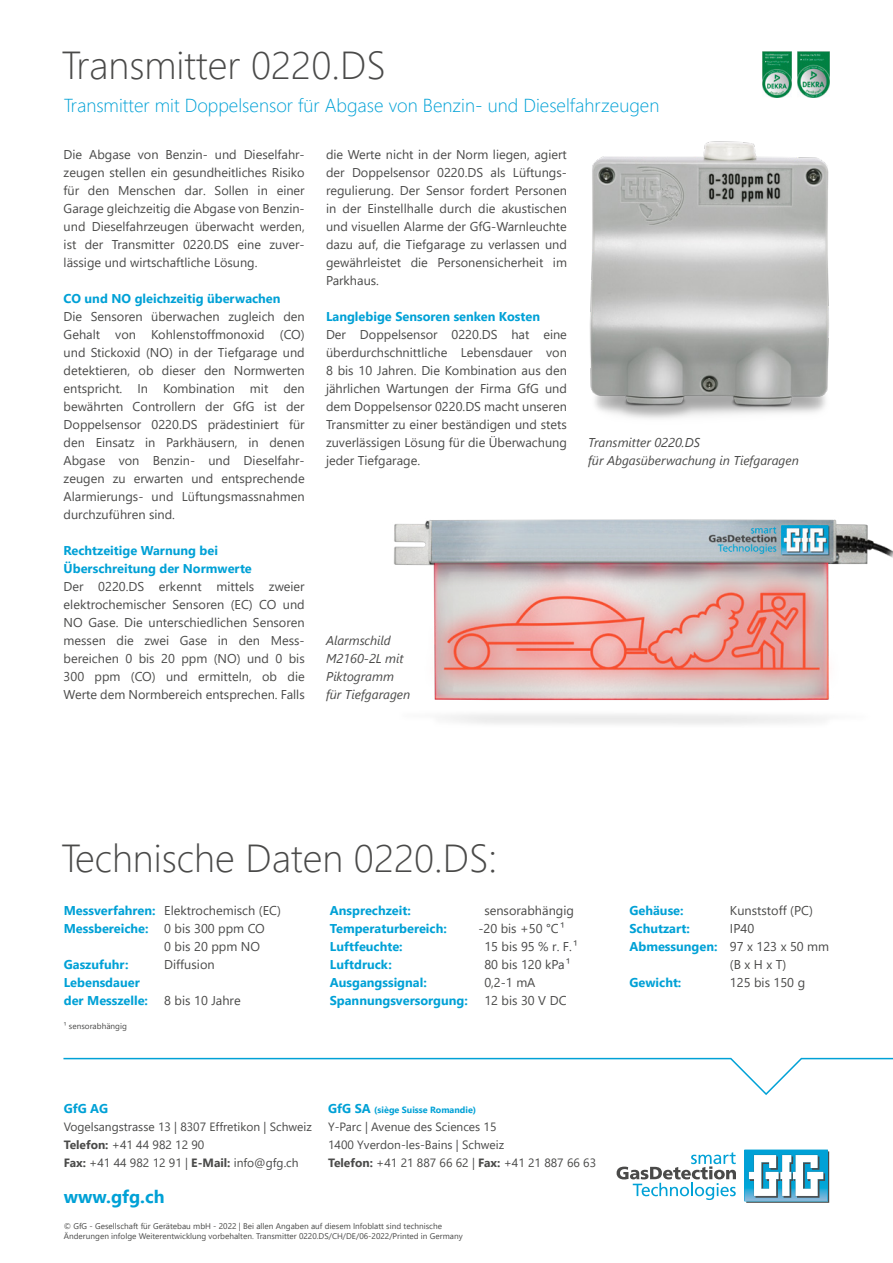
<style>
.page{position:relative;width:893px;height:1263px;background:#fff}
.page>*{position:absolute;margin:0;border:0;box-sizing:border-box;transform-origin:0 0}
.t1{font:300 39px "Segoe UI";color:#4a4a49}
.t2{font:300 18.75px "Segoe UI";color:#00a1d6}
.t3{font:700 18px "Segoe UI";color:#00a1d6}
.t4{font:12.75px/18px "Segoe UI";color:#4a4a49;text-align:justify}
.t5{font:700 12.75px/18px "Segoe UI";color:#00a1d6}
.t6{font:italic 12.75px/18px "Segoe UI";color:#4a4a49}
.t7{font:12px/18px "Segoe UI";color:#4a4a49}
.t8{font:700 9px "Segoe UI";color:#00a1d6}
.t9{font:8.25px/9.9px "Segoe UI";color:#4a4a49}
.s1{font-weight:700;color:#00a1d6}
.s2{font-weight:400;color:#4a4a49}
.s3{font-weight:700}
.s4{font-size:12.75px}
</style>
<div class="page">
<svg style="left:63px;top:1057px;width:830px;height:38px"></svg>
<svg style="left:744px;top:1149px;width:85px;height:54px"></svg>
<svg style="left:617px;top:1152px;width:119px;height:48px"></svg>
<img style="left:797px;top:51px;width:33px;height:47px">
<img style="left:763px;top:51px;width:28px;height:47px">
<img style="left:590px;top:141px;width:239px;height:278px">
<img style="left:394px;top:519px;width:499px;height:206px">
<h1 class="t1" style="left:62px;top:29px;width:326px">Transmitter 0220.DS</h1>
<h2 class="t2" style="left:64px;top:88px;width:597px">Transmitter mit Doppelsensor für Abgase von Benzin- und Dieselfahrzeugen</h2>
<p class="t4" style="left:64px;top:144px;width:243px;text-align:left">Die Abgase von Benzin- und Dieselfahr&shy;zeugen stellen ein gesundheitliches Risiko für den Menschen dar. Sollen in einer Garage gleichzeitig die Abgase von Benzin&shy;und Dieselfahrzeugen überwacht werden, ist der Transmitter 0220.DS eine zuver&shy;lässige und wirtschaftliche Lösung.</p>
<p class="t5" style="left:64px;top:289px;width:218px">CO und NO gleichzeitig überwachen</p>
<p class="t4" style="left:64px;top:306px;width:243px">Die Sensoren überwachen zugleich den Gehalt von Kohlenstoffmonoxid (CO) und Stickoxid (NO) in der Tiefgarage und detektieren, ob dieser den Normwerten entspricht. In Kombination mit den bewährten Controllern der GfG ist der Doppelsensor 0220.DS prädestiniert für den Einsatz in Parkhäusern, in denen Abgase von Benzin- und Dieselfahr&shy;zeugen zu erwarten und entsprechende Alarmierungs- und Lüftungsmassnahmen durchzuführen sind.</p>
<p class="t5" style="left:64px;top:541px;width:190px">Rechtzeitige Warnung bei<br>Überschreitung der Normwerte</p>
<p class="t4" style="left:64px;top:576px;width:243px">Der 0220.DS erkennt mittels zweier elektrochemischer Sensoren (EC) CO und NO Gase. Die unterschiedlichen Sensoren messen die zwei Gase in den Mess&shy;bereichen 0 bis 20 ppm (NO) und 0 bis 300 ppm (CO) und ermitteln, ob die Werte dem Normbereich entsprechen. Falls</p>
<p class="t4" style="left:326px;top:144px;width:242px">die Werte nicht in der Norm liegen, agiert der Doppelsensor 0220.DS als Lüftungs&shy;regulierung. Der Sensor fordert Personen in der Einstellhalle durch die akustischen und visuellen Alarme der GfG-Warnleuchte dazu auf, die Tiefgarage zu verlassen und gewährleistet die Personensicherheit im Parkhaus.</p>
<p class="t5" style="left:326px;top:307px;width:216px">Langlebige Sensoren senken Kosten</p>
<p class="t4" style="left:326px;top:324px;width:242px">Der Doppelsensor 0220.DS hat eine überdurchschnittliche Lebensdauer von 8 bis 10 Jahren. Die Kombination aus den jährlichen Wartungen der Firma GfG und dem Doppelsensor 0220.DS macht unseren Transmitter zu einer beständigen und stets zuverlässigen Lösung für die Überwachung jeder Tiefgarage.</p>
<p class="t6" style="left:326px;top:629px;width:86px">Alarmschild<br>M2160-2L mit<br>Piktogramm für Tiefgaragen</p>
<p class="t6" style="left:588px;top:431px;width:212px">Transmitter 0220.DS<br>für Abgasüberwachung in Tiefgaragen</p>
<h1 class="t1" style="left:61px;top:821px;width:437px">Technische Daten 0220.DS:</h1>
<p class="t4" style="left:64px;top:900px;width:219px"><span class="s1">Messverfahren:</span> Elektrochemisch (EC)</p>
<p class="t5" style="left:64px;top:918px;width:203px">Messbereiche: <span class="s2">0 bis 300 ppm CO</span></p>
<p class="t4" style="left:164px;top:936px;width:97px">0 bis 20 ppm NO</p>
<p class="t5" style="left:64px;top:955px;width:66px">Gaszufuhr:</p>
<p class="t4" style="left:164px;top:954px;width:52px">Diffusion</p>
<p class="t5" style="left:64px;top:973px;width:86px">Lebensdauer der Messzelle:</p>
<p class="t5" style="left:330px;top:901px;width:82px">Ansprechzeit:</p>
<p class="t4" style="left:484px;top:900px;width:91px">sensorabhängig</p>
<p class="t5" style="left:330px;top:919px;width:118px">Temperaturbereich:</p>
<p class="t4" style="left:478px;top:918px;width:88px">-20 bis +50 °C¹</p>
<p class="t5" style="left:330px;top:937px;width:74px">Luftfeuchte:</p>
<p class="t4" style="left:484px;top:936px;width:95px">15 bis 95 % r. F.¹</p>
<p class="t5" style="left:330px;top:955px;width:64px">Luftdruck:</p>
<p class="t4" style="left:484px;top:954px;width:88px">80 bis 120 kPa¹</p>
<p class="t5" style="left:330px;top:973px;width:99px">Ausgangssignal:</p>
<p class="t4" style="left:484px;top:972px;width:53px">0,2-1 mA</p>
<p class="t5" style="left:330px;top:991px;width:140px">Spannungsversorgung:</p>
<p class="t4" style="left:484px;top:990px;width:84px">12 bis 30 V DC</p>
<p class="t4" style="left:164px;top:990px;width:78px">8 bis 10 Jahre</p>
<p class="t9" style="left:64px;top:1021px;width:65px">¹ sensorabhängig</p>
<p class="t5" style="left:629px;top:900px;width:56px">Gehäuse:</p>
<p class="t4" style="left:730px;top:900px;width:84px">Kunststoff (PC)</p>
<p class="t5" style="left:629px;top:918px;width:62px">Schutzart:</p>
<p class="t4" style="left:730px;top:918px;width:26px">IP40</p>
<p class="t5" style="left:629px;top:937px;width:201px">Abmessungen: <span class="s2">97 x 123 x 50 mm</span></p>
<p class="t4" style="left:730px;top:954px;width:58px">(B x H x T)</p>
<p class="t5" style="left:629px;top:973px;width:53px">Gewicht:</p>
<p class="t4" style="left:730px;top:972px;width:77px">125 bis 150 g</p>
<p class="t5" style="left:64px;top:1098px;width:46px">GfG AG</p>
<p class="t7" style="left:64px;top:1117px;width:249px">Vogelsangstrasse 13 | 8307 Effretikon | Schweiz<br><span class="s3">Telefon:</span> +41 44 982 12 90<br><span class="s3">Fax:</span> +41 44 982 12 91 | <span class="s3">E-Mail:</span> info@gfg.ch</p>
<h3 class="t3" style="left:64px;top:1179px;width:102px">www.gfg.ch</h3>
<p class="t8" style="left:328px;top:1101px;width:150px"><span class="s4">GfG SA</span> (siège Suisse Romandie)</p>
<p class="t7" style="left:328px;top:1117px;width:270px">Y-Parc | Avenue des Sciences 15<br>1400 Yverdon-les-Bains | Schweiz<br><span class="s3">Telefon:</span> +41 21 887 66 62 | <span class="s3">Fax:</span> +41 21 887 66 63</p>
<p class="t9" style="left:64px;top:1220px;width:400px">© GfG - Gesellschaft für Gerätebau mbH - 2022 | Bei allen Angaben auf diesem Infoblatt sind technische<br>Änderungen infolge Weiterentwicklung vorbehalten. Transmitter 0220.DS/CH/DE/06-2022/Printed in Germany</p>
</div>
